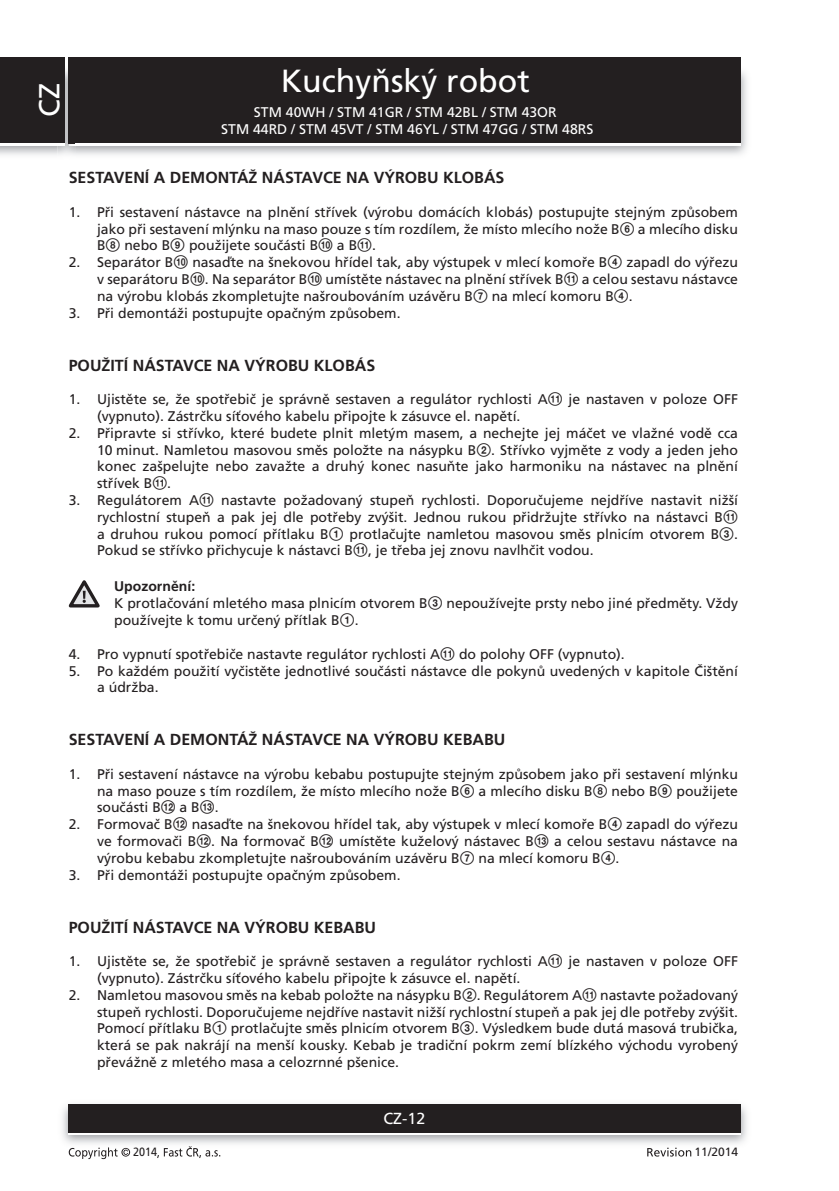
<style>
.page{position:relative;width:839px;height:1191px;background:#fff}
.page>*{position:absolute;margin:0;border:0;box-sizing:border-box;transform-origin:0 0}
.t1{font:32px "Frutiger CE";color:#fff}
.t2{font:29px "Frutiger CE";color:#fff}
.t3{font:700 16px "Frutiger CE";color:#231f20}
.t4{font:16px "Frutiger CE";color:#fff}
.t5{font:14px/16.8px "Frutiger CE";color:#231f20;text-align:justify}
.t6{font:14px/16.8px "Frutiger CE";color:#fff;text-align:center}
.t7{font:12px "Frutiger CE";color:#231f20}
.t8{font:12px "Frutiger CE";color:#231f20;scale:.9 1}
.s1{font-family:"Zz 3"}
.s2{font-weight:700}
</style>
<div class="page">
<div style="left:69px;top:57px;width:672px;height:86px;background:#231f20"></div>
<img style="left:62px;top:1104px;width:685px;height:40px">
<div style="left:69px;top:1107px;width:672px;height:28px;background:linear-gradient(to right,#fff,#fff)"></div>
<div style="left:69px;top:1104px;width:672px;height:28px;background:#231f20"></div>
<img style="left:57px;top:63px;width:19px;height:94px">
<img style="left:69px;top:72px;width:7px;height:74px">
<div style="left:0;top:60px;width:65px;height:86px;background:#fff"></div>
<div style="left:0;top:57px;width:65px;height:86px;background:#231f20"></div>
<div style="left:69px;top:57px;width:6px;height:86px;background:#231f20"></div>
<svg style="left:69px;top:1147px;width:61px;height:12px"></svg>
<svg style="left:157px;top:1146px;width:63px;height:12px"></svg>
<svg style="left:647px;top:1147px;width:44px;height:9px"></svg>
<svg style="left:68px;top:580px;width:32px;height:28px"></svg>
<h2 class="t2" style="left:38px;top:117px;width:35px;rotate:-90deg">CZ</h2>
<h1 class="t1" style="left:281px;top:68px;width:250px">Kuchyňský robot</h1>
<p class="t6" style="left:221px;top:105px;width:373px">STM 40WH / STM 41GR / STM 42BL / STM 43OR<br>STM 44RD / STM 45VT / STM 46YL / STM 47GG / STM 48RS</p>
<p class="t3" style="left:69px;top:171px;width:437px">SESTAVENÍ A DEMONTÁŽ NÁSTAVCE NA VÝROBU KLOBÁS</p>
<p class="t5" style="left:97px;top:205px;width:642px;text-indent:-28px">1. Při sestavení nástavce na plnění střívek (výrobu domácích klobás) postupujte stejným způsobem jako při sestavení mlýnku na maso pouze s tím rozdílem, že místo mlecího nože B<span class="s1">6</span> a mlecího disku B<span class="s1">8</span> nebo B<span class="s1">9</span> použijete součásti B<span class="s1">0</span> a B<span class="s1">qa</span>.</p>
<p class="t5" style="left:97px;top:255px;width:642px;text-indent:-28px">2. Separátor B<span class="s1">0</span> nasaďte na šnekovou hřídel tak, aby výstupek v mlecí komoře B<span class="s1">4</span> zapadl do výřezu v separátoru B<span class="s1">0</span>. Na separátor B<span class="s1">0</span> umístěte nástavec na plnění střívek B<span class="s1">qa</span> a celou sestavu nástavce na výrobu klobás zkompletujte našroubováním uzávěru B<span class="s1">7</span> na mlecí komoru B<span class="s1">4</span>.</p>
<p class="t5" style="left:69px;top:305px;width:333px">3. Při demontáži postupujte opačným způsobem.</p>
<p class="t3" style="left:69px;top:358px;width:308px">POUŽITÍ NÁSTAVCE NA VÝROBU KLOBÁS</p>
<p class="t5" style="left:97px;top:392px;width:642px;text-indent:-28px">1. Ujistěte se, že spotřebič je správně sestaven a regulátor rychlosti A<span class="s1">qa</span> je nastaven v poloze OFF (vypnuto). Zástrčku síťového kabelu připojte k zásuvce el. napětí.</p>
<p class="t5" style="left:97px;top:425px;width:642px;text-indent:-28px">2. Připravte si střívko, které budete plnit mletým masem, a nechejte jej máčet ve vlažné vodě cca 10 minut. Namletou masovou směs položte na násypku B<span class="s1">2</span>. Střívko vyjměte z vody a jeden jeho konec zašpelujte nebo zavažte a druhý konec nasuňte jako harmoniku na nástavec na plnění střívek B<span class="s1">qa</span>.</p>
<p class="t5" style="left:97px;top:493px;width:642px;text-indent:-28px">3. Regulátorem A<span class="s1">qa</span> nastavte požadovaný stupeň rychlosti. Doporučujeme nejdříve nastavit nižší rychlostní stupeň a pak jej dle potřeby zvýšit. Jednou rukou přidržujte střívko na nástavci B<span class="s1">qa </span>a druhou rukou pomocí přítlaku B<span class="s1">1</span> protlačujte namletou masovou směs plnicím otvorem B<span class="s1">3</span>.<br>Pokud se střívko přichycuje k nástavci B<span class="s1">qa</span>, je třeba jej znovu navlhčit vodou.</p>
<p class="t5" style="left:114px;top:579px;width:625px;text-align:left"><span class="s2">Upozornění:<br></span>K protlačování mletého masa plnicím otvorem B<span class="s1">3</span> nepoužívejte prsty nebo jiné předměty. Vždy používejte k tomu určený přítlak B<span class="s1">1</span>.</p>
<p class="t5" style="left:69px;top:646px;width:557px">4. Pro vypnutí spotřebiče nastavte regulátor rychlosti A<span class="s1">qa</span> do polohy OFF (vypnuto).</p>
<p class="t5" style="left:97px;top:663px;width:642px;text-indent:-28px">5. Po každém použití vyčistěte jednotlivé součásti nástavce dle pokynů uvedených v kapitole Čištění a údržba.</p>
<p class="t3" style="left:69px;top:733px;width:438px">SESTAVENÍ A DEMONTÁŽ NÁSTAVCE NA VÝROBU KEBABU</p>
<p class="t5" style="left:97px;top:766px;width:642px;text-indent:-28px">1. Při sestavení nástavce na výrobu kebabu postupujte stejným způsobem jako při sestavení mlýnku na maso pouze s tím rozdílem, že místo mlecího nože B<span class="s1">6</span> a mlecího disku B<span class="s1">8</span> nebo B<span class="s1">9</span> použijete součásti B<span class="s1">qs</span> a B<span class="s1">qd</span>.</p>
<p class="t5" style="left:97px;top:817px;width:642px;text-indent:-28px">2. Formovač B<span class="s1">qs</span> nasaďte na šnekovou hřídel tak, aby výstupek v mlecí komoře B<span class="s1">4</span> zapadl do výřezu ve formovači B<span class="s1">qs</span>. Na formovač B<span class="s1">qs</span> umístěte kuželový nástavec B<span class="s1">qd</span> a celou sestavu nástavce na výrobu kebabu zkompletujte našroubováním uzávěru B<span class="s1">7</span> na mlecí komoru B<span class="s1">4</span>.</p>
<p class="t5" style="left:69px;top:867px;width:333px">3. Při demontáži postupujte opačným způsobem.</p>
<p class="t3" style="left:69px;top:920px;width:309px">POUŽITÍ NÁSTAVCE NA VÝROBU KEBABU</p>
<p class="t5" style="left:97px;top:954px;width:642px;text-indent:-28px">1. Ujistěte se, že spotřebič je správně sestaven a regulátor rychlosti A<span class="s1">qa</span> je nastaven v poloze OFF (vypnuto). Zástrčku síťového kabelu připojte k zásuvce el. napětí.</p>
<p class="t5" style="left:97px;top:987px;width:642px;text-indent:-28px">2. Namletou masovou směs na kebab položte na násypku B<span class="s1">2</span>. Regulátorem A<span class="s1">qa</span> nastavte požadovaný stupeň rychlosti. Doporučujeme nejdříve nastavit nižší rychlostní stupeň a pak jej dle potřeby zvýšit.<br>Pomocí přítlaku B<span class="s1">1</span> protlačujte směs plnicím otvorem B<span class="s1">3</span>. Výsledkem bude dutá masová trubička, která se pak nakrájí na menší kousky. Kebab je tradiční pokrm zemí blízkého východu vyrobený převážně z mletého masa a celozrnné pšenice.</p>
<p class="t4" style="left:383px;top:1112px;width:43px">CZ-12</p>
<p class="t8" style="left:133px;top:1147px;width:28px">2014</p>
<p class="t7" style="left:694px;top:1147px;width:45px">11/2014</p>
</div>
